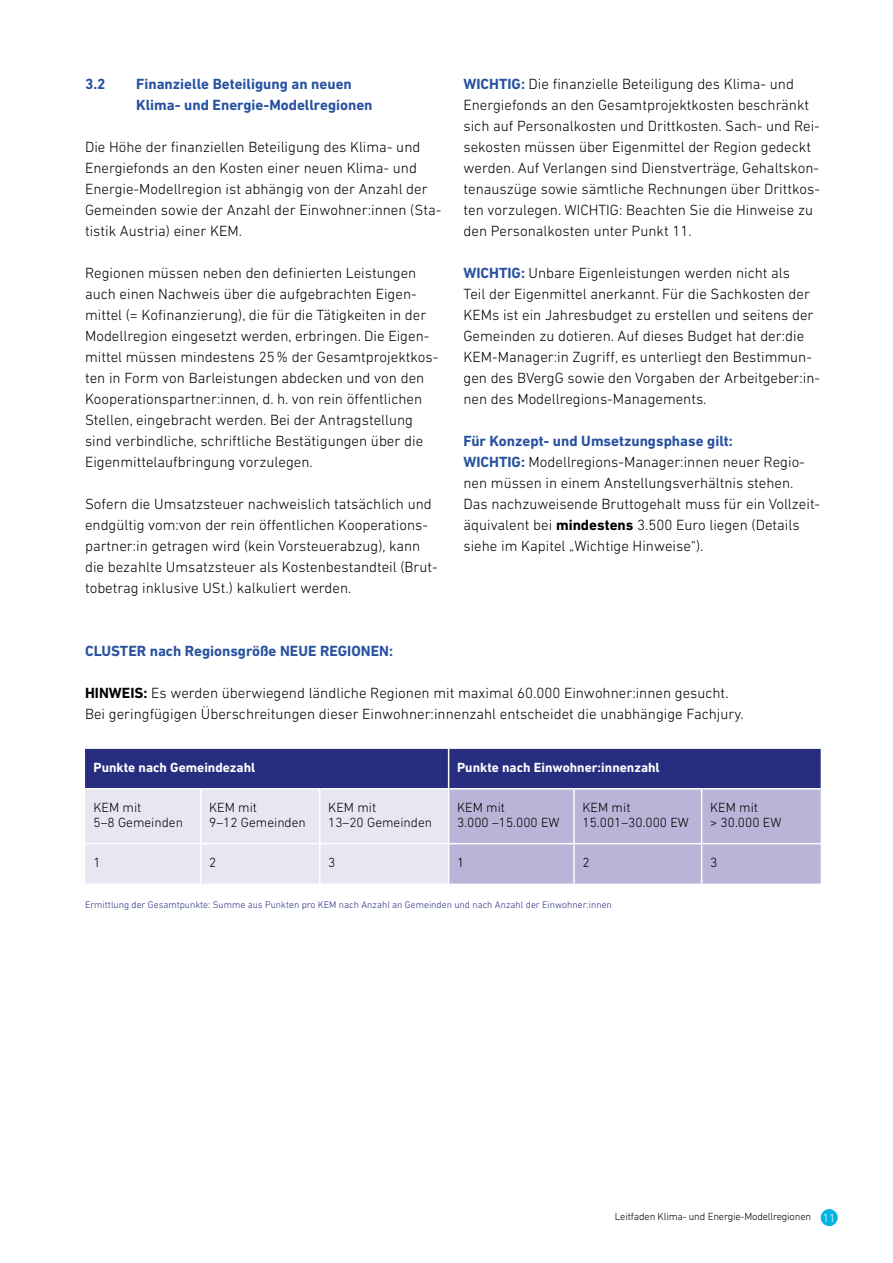
<style>
.page{position:relative;width:893px;height:1263px;background:#fff}
.page>*{position:absolute;margin:0;border:0;box-sizing:border-box;transform-origin:0 0}
.Fliess{font:300 15px/21px "DIN Next LT Pro";color:#000}
.p_Tabellenbeschriftung{font:700 15px/21px "DIN Next LT Pro";color:#2852a0}
.Fliess-2{font:700 15px "DIN Next LT Pro";color:#2852a0}
.td_Tabellentext{font:300 13.5px/15px "DIN Next LT Pro";color:#000}
.th_Tabellenkopf{font:700 13.5px "DIN Next LT Pro";color:#fff}
.t1{font:300 10.5px "DIN Next LT Pro";letter-spacing:-.015em;color:#000}
.Fussnote{font:300 9.75px "DIN Next LT Pro";color:#272e80}
.s1{font-weight:700;color:#2852a0}
.s2{font-weight:700}
.s3{font-size:12px;color:#fff}
</style>
<div class="page">
<div style="left:821px;top:1209px;width:17px;height:17px;background:#00b5e2;border-radius:50%"></div>
<svg style="left:85px;top:749px;width:736px;height:134px;background:#9e9ec7"></svg>
<hr style="left:448px;top:749px;width:1px;height:40px;background:#fff">
<hr style="left:85px;top:788px;width:115px;height:1px;background:#fff">
<hr style="left:201px;top:788px;width:118px;height:1px;background:#fff">
<hr style="left:200px;top:788px;width:1px;height:56px;background:#fff">
<hr style="left:320px;top:788px;width:128px;height:1px;background:#fff">
<hr style="left:319px;top:788px;width:1px;height:56px;background:#fff">
<hr style="left:449px;top:788px;width:124px;height:1px;background:#fff">
<hr style="left:448px;top:789px;width:1px;height:55px;background:#fff">
<hr style="left:575px;top:788px;width:126px;height:1px;background:#fff">
<hr style="left:573px;top:788px;width:2px;height:56px;background:#fff">
<hr style="left:702px;top:788px;width:119px;height:1px;background:#fff">
<hr style="left:701px;top:788px;width:1px;height:56px;background:#fff">
<hr style="left:85px;top:843px;width:115px;height:1px;background:#fff">
<hr style="left:201px;top:843px;width:118px;height:1px;background:#fff">
<hr style="left:200px;top:844px;width:1px;height:39px;background:#fff">
<hr style="left:320px;top:843px;width:128px;height:1px;background:#fff">
<hr style="left:319px;top:844px;width:1px;height:39px;background:#fff">
<hr style="left:449px;top:843px;width:124px;height:1px;background:#fff">
<hr style="left:448px;top:844px;width:1px;height:39px;background:#fff">
<hr style="left:575px;top:843px;width:126px;height:1px;background:#fff">
<hr style="left:573px;top:844px;width:2px;height:39px;background:#fff">
<hr style="left:702px;top:843px;width:119px;height:1px;background:#fff">
<hr style="left:701px;top:844px;width:1px;height:39px;background:#fff">
<p class="p_Tabellenbeschriftung" style="left:85px;top:73px;width:22px">3.2</p>
<p class="p_Tabellenbeschriftung" style="left:136px;top:73px;width:238px">Finanzielle Beteiligung an neuen<br>Klima- und Energie-Modellregionen</p>
<p class="Fliess" style="left:85px;top:136px;width:358px">Die Höhe der finanziellen Beteiligung des Klima- und Energiefonds an den Kosten einer neuen Klima- und Energie-Modellregion ist abhängig von der Anzahl der Gemeinden sowie der Anzahl der Einwohner:innen (Sta&shy;tistik Austria) einer KEM.</p>
<p class="Fliess" style="left:85px;top:262px;width:355px">Regionen müssen neben den definierten Leistungen auch einen Nachweis über die aufgebrachten Eigen&shy;mittel (= Kofinanzierung), die für die Tätigkeiten in der Modellregion eingesetzt werden, erbringen. Die Eigen&shy;mittel müssen mindestens 25% der Gesamtprojektkos&shy;ten in Form von Barleistungen abdecken und von den Kooperationspartner:innen, d. h. von rein öffentlichen Stellen, eingebracht werden. Bei der Antragstellung sind verbindliche, schriftliche Bestätigungen über die Eigenmittelaufbringung vorzulegen.</p>
<p class="Fliess" style="left:85px;top:493px;width:354px">Sofern die Umsatzsteuer nachweislich tatsächlich und endgültig vom:von der rein öffentlichen Kooperations&shy;partner:in getragen wird (kein Vorsteuerabzug), kann die bezahlte Umsatzsteuer als Kostenbestandteil (Brut&shy;tobetrag inklusive USt.) kalkuliert werden.</p>
<p class="Fliess" style="left:463px;top:73px;width:358px"><span class="s1">WICHTIG:</span> Die finanzielle Beteiligung des Klima- und Energiefonds an den Gesamtprojektkosten beschränkt sich auf Personalkosten und Drittkosten. Sach- und Rei&shy;sekosten müssen über Eigenmittel der Region gedeckt werden. Auf Verlangen sind Dienstverträge, Gehaltskon&shy;tenauszüge sowie sämtliche Rechnungen über Drittkos&shy;ten vorzulegen. WICHTIG: Beachten Sie die Hinweise zu den Personalkosten unter Punkt 11.</p>
<p class="Fliess" style="left:463px;top:262px;width:358px"><span class="s1">WICHTIG:</span> Unbare Eigenleistungen werden nicht als<br>Teil der Eigenmittel anerkannt. Für die Sachkosten der KEMs ist ein Jahresbudget zu erstellen und seitens der Gemeinden zu dotieren. Auf dieses Budget hat der:die KEM-Manager:in Zugriff, es unterliegt den Bestimmun&shy;gen des BVergG sowie den Vorgaben der Arbeitgeber:in&shy;nen des Modellregions-Managements.</p>
<p class="Fliess-2" style="left:463px;top:432px;width:271px">Für Konzept- und Umsetzungsphase gilt:</p>
<p class="Fliess" style="left:463px;top:451px;width:358px"><span class="s1">WICHTIG:</span> Modellregions-Manager:innen neuer Regio&shy;nen müssen in einem Anstellungsverhältnis stehen.<br>Das nachzuweisende Bruttogehalt muss für ein Vollzeit&shy;äquivalent bei <span class="s2">mindestens</span> 3.500 Euro liegen (Details siehe im Kapitel „Wichtige Hinweise“).</p>
<p class="p_Tabellenbeschriftung" style="left:85px;top:640px;width:310px">CLUSTER nach Regionsgröße NEUE REGIONEN:</p>
<p class="Fliess" style="left:85px;top:682px;width:660px"><span class="s2">HINWEIS:</span> Es werden überwiegend ländliche Regionen mit maximal 60.000 Einwohner:innen gesucht.<br>Bei geringfügigen Überschreitungen dieser Einwohner:innenzahl entscheidet die unabhängige Fachjury.</p>
<p class="th_Tabellenkopf" style="left:94px;top:759px;width:163px">Punkte nach Gemeindezahl</p>
<p class="th_Tabellenkopf" style="left:457px;top:759px;width:204px">Punkte nach Einwohner:innenzahl</p>
<p class="td_Tabellentext" style="left:94px;top:799px;width:91px">KEM mit<br>5–8 Gemeinden</p>
<p class="td_Tabellentext" style="left:209px;top:799px;width:98px">KEM mit<br>9–12 Gemeinden</p>
<p class="td_Tabellentext" style="left:328px;top:799px;width:105px">KEM mit<br>13–20 Gemeinden</p>
<p class="td_Tabellentext" style="left:457px;top:799px;width:104px">KEM mit<br>3.000 –15.000 EW</p>
<p class="td_Tabellentext" style="left:583px;top:799px;width:108px">KEM mit<br>15.001–30.000 EW</p>
<p class="td_Tabellentext" style="left:710px;top:799px;width:73px">KEM mit<br>&gt; 30.000 EW</p>
<p class="td_Tabellentext" style="left:94px;top:854px;width:9px">1</p>
<p class="td_Tabellentext" style="left:209px;top:854px;width:9px">2</p>
<p class="td_Tabellentext" style="left:328px;top:854px;width:9px">3</p>
<p class="td_Tabellentext" style="left:457px;top:854px;width:9px">1</p>
<p class="td_Tabellentext" style="left:583px;top:854px;width:9px">2</p>
<p class="td_Tabellentext" style="left:710px;top:854px;width:9px">3</p>
<p class="Fussnote" style="left:85px;top:899px;width:528px">Ermittlung der Gesamtpunkte: Summe aus Punkten pro KEM nach Anzahl an Gemeinden und nach Anzahl der Einwohner:innen</p>
<p class="t1" style="left:615px;top:1211px;width:222px">Leitfaden Klima- und Energie-Modellregionen <span class="s3">11</span></p>
</div>
